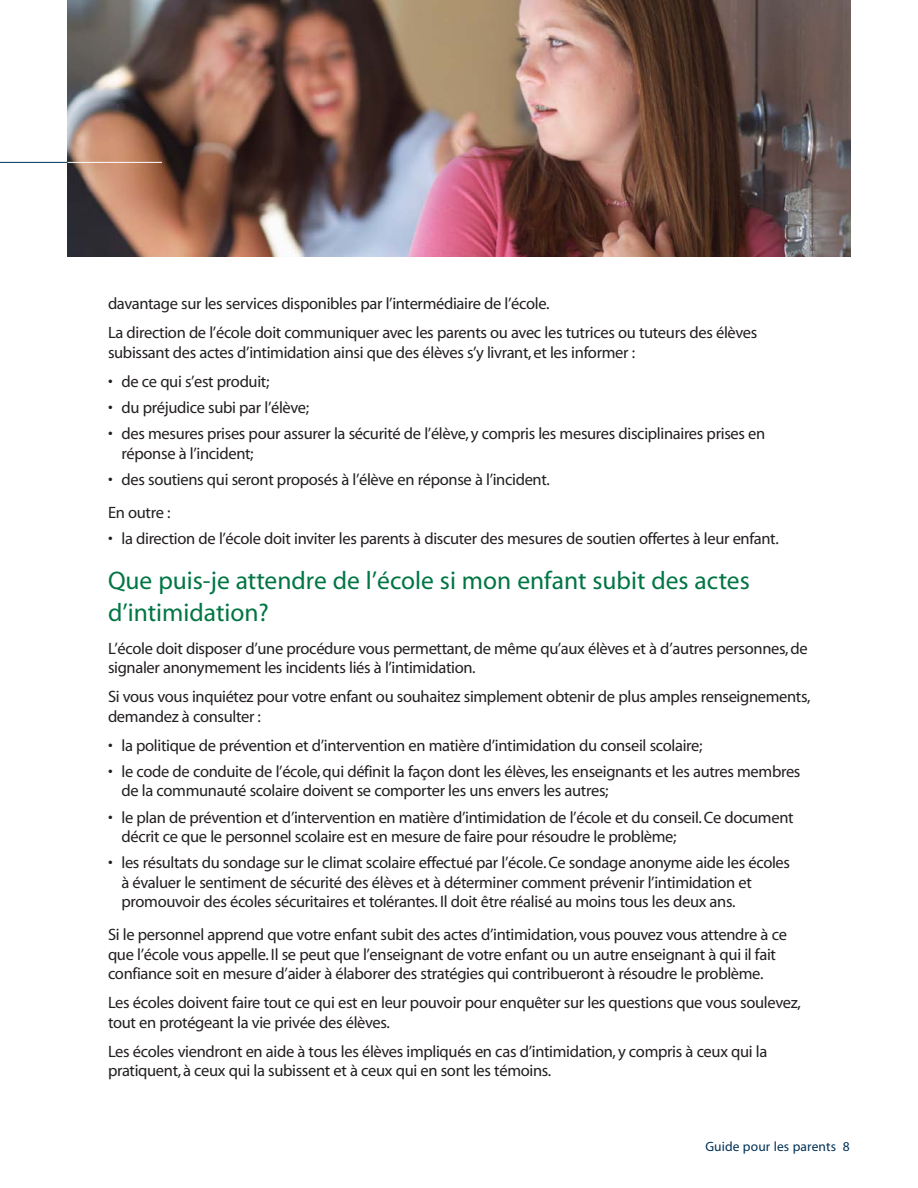
<style>
.page{position:relative;width:918px;height:1188px;background:#fff}
.page>*{position:absolute;margin:0;border:0;box-sizing:border-box;transform-origin:0 0}
.t1{font:25.5px/31.5px "Myriad";color:#007544}
.t2{font:16.5px/19.5px "Myriad";letter-spacing:-.02em;color:#231f20}
.t3{font:13.5px "Myriad";letter-spacing:.01em;color:#003055}
</style>
<div class="page">
<img style="left:68px;top:0;width:782px;height:256px">
<hr style="left:0;top:162px;width:68px;height:1px;background:#003055">
<hr style="left:68px;top:162px;width:94px;height:1px;background:#fff">
<p class="t2" style="left:108px;top:295px;width:443px">davantage sur les services disponibles par l’intermédiaire de l’école.</p>
<p class="t2" style="left:108px;top:324px;width:651px">La direction de l’école doit communiquer avec les parents ou avec les tutrices ou tuteurs des élèves subissant des actes d’intimidation ainsi que des élèves s’y livrant, et les informer :</p>
<p class="t2" style="left:108px;top:372px;width:163px">• de ce qui s’est produit;</p>
<p class="t2" style="left:108px;top:398px;width:203px">• du préjudice subi par l’élève;</p>
<p class="t2" style="left:122px;top:425px;width:645px;text-indent:-14px">• des mesures prises pour assurer la sécurité de l’élève, y compris les mesures disciplinaires prises en réponse à l’incident;</p>
<p class="t2" style="left:108px;top:470px;width:443px">• des soutiens qui seront proposés à l’élève en réponse à l’incident.</p>
<p class="t2" style="left:108px;top:503px;width:64px">En outre :</p>
<p class="t2" style="left:108px;top:530px;width:672px">• la direction de l’école doit inviter les parents à discuter des mesures de soutien offertes à leur enfant.</p>
<h2 class="t1" style="left:108px;top:566px;width:643px">Que puis-je attendre de l’école si mon enfant subit des actes d’intimidation?</h2>
<p class="t2" style="left:108px;top:639px;width:701px">L’école doit disposer d’une procédure vous permettant, de même qu’aux élèves et à d’autres personnes, de signaler anonymement les incidents liés à l’intimidation.</p>
<p class="t2" style="left:108px;top:688px;width:704px">Si vous vous inquiétez pour votre enfant ou souhaitez simplement obtenir de plus amples renseignements, demandez à consulter :</p>
<p class="t2" style="left:108px;top:736px;width:596px">• la politique de prévention et d’intervention en matière d’intimidation du conseil scolaire;</p>
<p class="t2" style="left:122px;top:762px;width:681px;text-indent:-14px">• le code de conduite de l’école, qui définit la façon dont les élèves, les enseignants et les autres membres de la communauté scolaire doivent se comporter les uns envers les autres;</p>
<p class="t2" style="left:122px;top:808px;width:674px;text-indent:-14px">• le plan de prévention et d’intervention en matière d’intimidation de l’école et du conseil. Ce document décrit ce que le personnel scolaire est en mesure de faire pour résoudre le problème;</p>
<p class="t2" style="left:122px;top:854px;width:670px;text-indent:-14px">• les résultats du sondage sur le climat scolaire effectué par l’école. Ce sondage anonyme aide les écoles à évaluer le sentiment de sécurité des élèves et à déterminer comment prévenir l’intimidation et promouvoir des écoles sécuritaires et tolérantes. Il doit être réalisé au moins tous les deux ans.</p>
<p class="t2" style="left:108px;top:926px;width:680px">Si le personnel apprend que votre enfant subit des actes d’intimidation, vous pouvez vous attendre à ce que l’école vous appelle. Il se peut que l’enseignant de votre enfant ou un autre enseignant à qui il fait confiance soit en mesure d’aider à élaborer des stratégies qui contribueront à résoudre le problème.</p>
<p class="t2" style="left:108px;top:994px;width:694px">Les écoles doivent faire tout ce qui est en leur pouvoir pour enquêter sur les questions que vous soulevez, tout en protégeant la vie privée des élèves.</p>
<p class="t2" style="left:108px;top:1042px;width:661px">Les écoles viendront en aide à tous les élèves impliqués en cas d’intimidation, y compris à ceux qui la pratiquent, à ceux qui la subissent et à ceux qui en sont les témoins.</p>
<p class="t3" style="left:705px;top:1139px;width:146px">Guide pour les parents 8</p>
</div>
